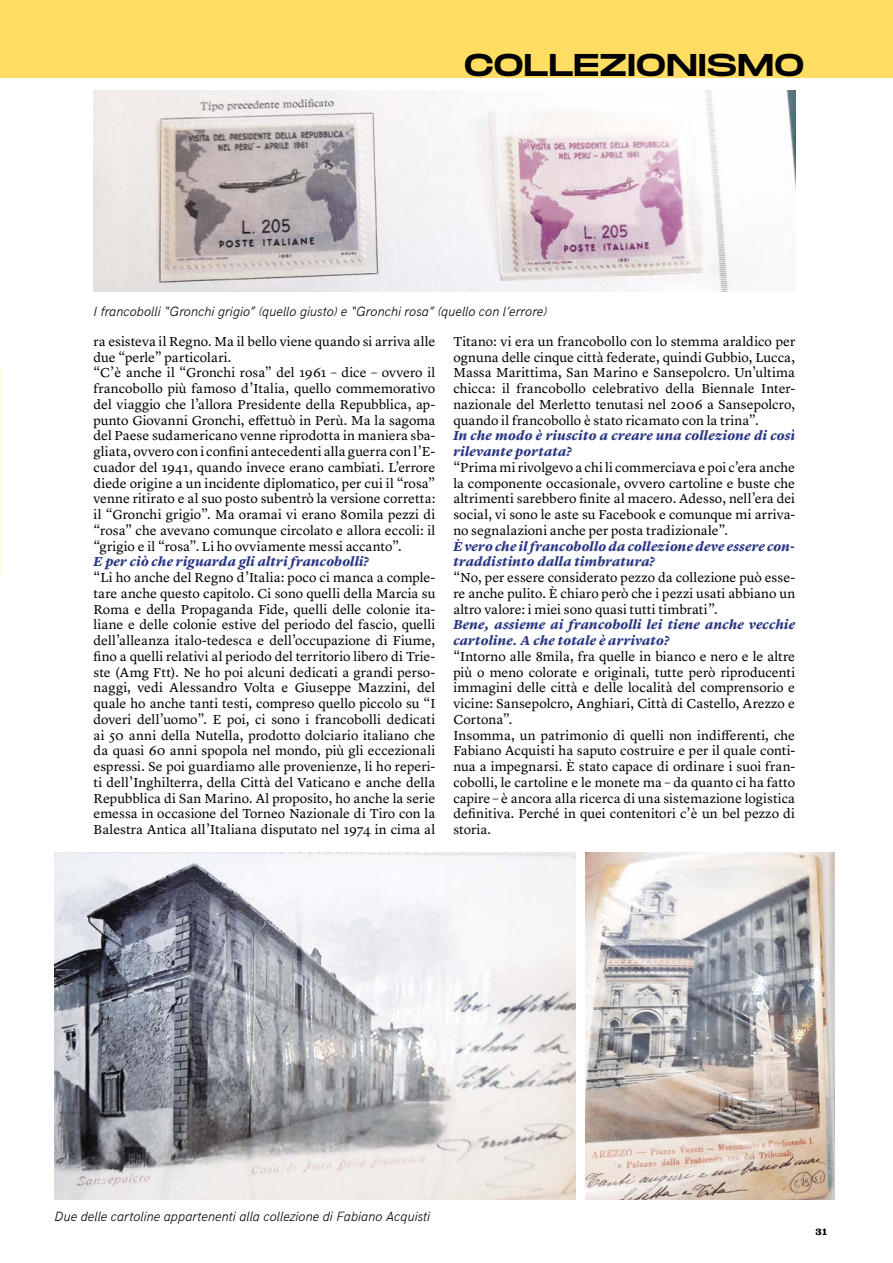
<style>
.page{position:relative;width:893px;height:1263px;background:#fff}
.page>*{position:absolute;margin:0;border:0;box-sizing:border-box;transform-origin:0 0}
.t1{font:31.5px "Monument Extended";letter-spacing:.01em;color:#000}
.t2{font:13.5px/15.8px "Lyon Text";color:#000;text-align:justify}
.t3{font:italic 700 13.5px/15.8px "Lyon Text";letter-spacing:.015em;color:#283583}
.t4{font:italic 300 13.5px "HK Grotesk";letter-spacing:.005em;color:#000;scale:.96 1}
.t5{font:700 10.5px "Clarendon LT Std";color:#000}
</style>
<div class="page">
<div style="left:0;top:0;width:893px;height:78px;background:#ffdc62"></div>
<img style="left:55px;top:852px;width:520px;height:347px">
<img style="left:586px;top:852px;width:248px;height:347px">
<img style="left:94px;top:90px;width:701px;height:202px">
<h1 class="t1" style="left:464px;top:42px;width:342px">COLLEZIONISMO</h1>
<p class="t4" style="left:94px;top:301px;width:474px">I francobolli “Gronchi grigio” (quello giusto) e “Gronchi rosa” (quello con l’errore)</p>
<p class="t2" style="left:94px;top:332px;width:343px;text-align:left">ra esisteva il Regno. Ma il bello viene quando si arriva alle due “perle” particolari.<br>“C’è anche il “Gronchi rosa” del 1961 – dice – ovvero il francobollo più famoso d’Italia, quello commemorativo del viaggio che l’allora Presidente della Repubblica, ap&shy;punto Giovanni Gronchi, effettuò in Perù. Ma la sagoma del Paese sudamericano venne riprodotta in maniera sba&shy;gliata, ovvero con i confini antecedenti alla guerra con l’E&shy;cuador del 1941, quando invece erano cambiati. L’errore diede origine a un incidente diplomatico, per cui il “rosa” venne ritirato e al suo posto subentrò la versione corretta: il “Gronchi grigio”. Ma oramai vi erano 80mila pezzi di “rosa” che avevano comunque circolato e allora eccoli: il “grigio e il “rosa”. Li ho ovviamente messi accanto”.</p>
<p class="t3" style="left:94px;top:553px;width:278px">E per ciò che riguarda gli altri francobolli?</p>
<p class="t2" style="left:94px;top:569px;width:343px">“Li ho anche del Regno d’Italia: poco ci manca a comple&shy;tare anche questo capitolo. Ci sono quelli della Marcia su Roma e della Propaganda Fide, quelli delle colonie ita&shy;liane e delle colonie estive del periodo del fascio, quelli dell’alleanza italo-tedesca e dell’occupazione di Fiume, fino a quelli relativi al periodo del territorio libero di Trie&shy;ste (Amg Ftt). Ne ho poi alcuni dedicati a grandi perso&shy;naggi, vedi Alessandro Volta e Giuseppe Mazzini, del quale ho anche tanti testi, compreso quello piccolo su “I doveri dell’uomo”. E poi, ci sono i francobolli dedicati ai 50 anni della Nutella, prodotto dolciario italiano che da quasi 60 anni spopola nel mondo, più gli eccezionali espressi. Se poi guardiamo alle provenienze, li ho reperi&shy;ti dell’Inghilterra, della Città del Vaticano e anche della Repubblica di San Marino. Al proposito, ho anche la serie emessa in occasione del Torneo Nazionale di Tiro con la Balestra Antica all’Italiana disputato nel 1974 in cima al</p>
<p class="t2" style="left:453px;top:332px;width:343px">Titano: vi era un francobollo con lo stemma araldico per ognuna delle cinque città federate, quindi Gubbio, Lucca, Massa Marittima, San Marino e Sansepolcro. Un’ultima chicca: il francobollo celebrativo della Biennale Inter&shy;nazionale del Merletto tenutasi nel 2006 a Sansepolcro, quando il francobollo è stato ricamato con la trina”.</p>
<p class="t3" style="left:453px;top:427px;width:343px">In che modo è riuscito a creare una collezione di così rilevante portata?</p>
<p class="t2" style="left:453px;top:458px;width:343px">“Prima mi rivolgevo a chi li commerciava e poi c’era anche la componente occasionale, ovvero cartoline e buste che altrimenti sarebbero finite al macero. Adesso, nell’era dei social, vi sono le aste su Facebook e comunque mi arriva&shy;no segnalazioni anche per posta tradizionale”.</p>
<p class="t3" style="left:453px;top:537px;width:343px">È vero che il francobollo da collezione deve essere con&shy;traddistinto dalla timbratura?</p>
<p class="t2" style="left:453px;top:568px;width:343px">“No, per essere considerato pezzo da collezione può esse&shy;re anche pulito. È chiaro però che i pezzi usati abbiano un altro valore: i miei sono quasi tutti timbrati”.</p>
<p class="t3" style="left:453px;top:616px;width:343px">Bene, assieme ai francobolli lei tiene anche vecchie cartoline. A che totale è arrivato?</p>
<p class="t2" style="left:453px;top:647px;width:343px;text-align:left">“Intorno alle 8mila, fra quelle in bianco e nero e le altre più o meno colorate e originali, tutte però riproducenti immagini delle città e delle località del comprensorio e vicine: Sansepolcro, Anghiari, Città di Castello, Arezzo e Cortona”.<br>Insomma, un patrimonio di quelli non indifferenti, che Fabiano Acquisti ha saputo costruire e per il quale conti&shy;nua a impegnarsi. È stato capace di ordinare i suoi fran&shy;cobolli, le cartoline e le monete ma – da quanto ci ha fatto capire – è ancora alla ricerca di una sistemazione logistica definitiva. Perché in quei contenitori c’è un bel pezzo di storia.</p>
<p class="t4" style="left:55px;top:1206px;width:393px">Due delle cartoline appartenenti alla collezione di Fabiano Acquisti</p>
<p class="t5" style="left:815px;top:1225px;width:14px">31</p>
</div>
